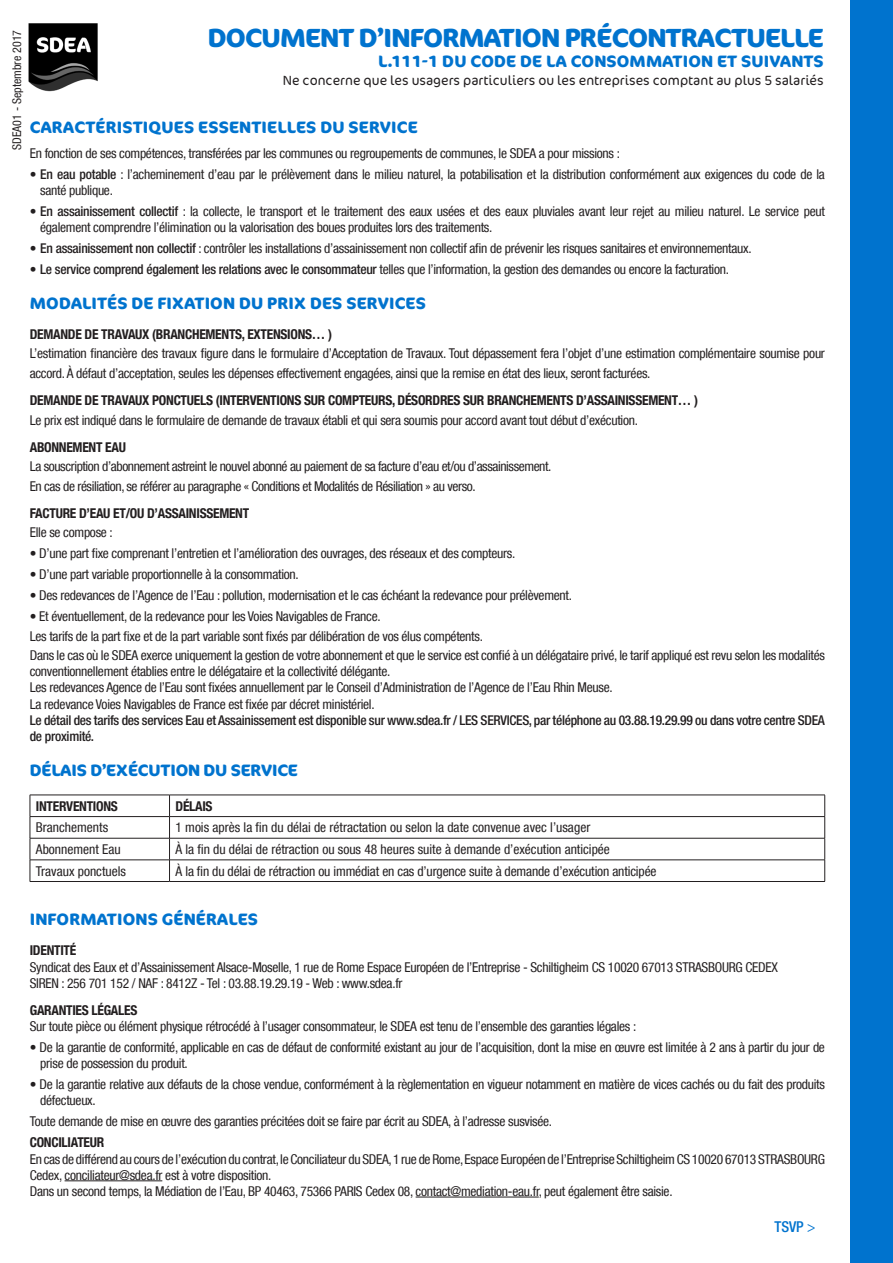
<style>
.page{position:relative;width:893px;height:1263px;background:#fff}
.page>*{position:absolute;margin:0;border:0;box-sizing:border-box;transform-origin:0 0}
.t1{font:700 26.25px "Cocon OT";letter-spacing:-.03em;color:#0073ce}
.t2{font:700 16.5px "Cocon OT";letter-spacing:.01em;color:#0073ce}
.t3{font:700 16.5px "Cocon OT";letter-spacing:-.01em;color:#0073ce}
.t4{font:500 condensed 15px "Helvetica Neue LT Com";color:#0073ce}
.t5{font:condensed 13.5px/16.2px "Helvetica Neue LT Com";letter-spacing:-.02em;color:#231f20}
.t6{font:700 condensed 13.5px "Helvetica Neue LT Com";letter-spacing:-.02em;color:#231f20}
.t7{font:condensed 13.5px "Helvetica Neue LT Com";color:#231f20}
.t8{font:500 condensed 13.5px/16.2px "Helvetica Neue LT Com";letter-spacing:-.02em;color:#231f20}
.t9{font:300 13.5px "Cocon OT";color:#231f20}
.t10{font:condensed 12px "Helvetica Neue LT Com";color:#231f20}
.s1{font-weight:500}
.s2{font-family:"Myriad Pro";font-weight:400;font-stretch:normal}
</style>
<div class="page">
<div style="left:850px;top:0;width:43px;height:1263px;background:#0073ce"></div>
<img style="left:28px;top:23px;width:70px;height:69px">
<hr style="left:65px;top:1180px;width:97px;height:1px;background:#231f20">
<hr style="left:416px;top:1197px;width:123px;height:1px;background:#231f20">
<hr style="left:30px;top:795px;width:140px;height:1px;background:#231f20">
<hr style="left:170px;top:795px;width:655px;height:1px;background:#231f20">
<hr style="left:30px;top:816px;width:140px;height:1px;background:#231f20">
<hr style="left:170px;top:816px;width:655px;height:1px;background:#231f20">
<hr style="left:30px;top:838px;width:140px;height:1px;background:#231f20">
<hr style="left:170px;top:838px;width:655px;height:1px;background:#231f20">
<hr style="left:30px;top:860px;width:140px;height:1px;background:#231f20">
<svg style="left:30px;top:795px;width:1px;height:86px"></svg>
<hr style="left:170px;top:860px;width:655px;height:1px;background:#231f20">
<svg style="left:169px;top:795px;width:1px;height:86px"></svg>
<svg style="left:824px;top:795px;width:1px;height:86px"></svg>
<hr style="left:30px;top:881px;width:140px;height:1px;background:#231f20">
<hr style="left:170px;top:881px;width:655px;height:1px;background:#231f20">
<p class="t1" style="left:208px;top:22px;width:618px">DOCUMENT D’INFORMATION PRÉCONTRACTUELLE</p>
<p class="t2" style="left:378px;top:51px;width:447px">L.111-1 DU CODE DE LA CONSOMMATION ET SUIVANTS</p>
<p class="t9" style="left:283px;top:72px;width:542px">Ne concerne que les usagers particuliers ou les entreprises comptant au plus 5 salariés</p>
<p class="t2" style="left:30px;top:117px;width:389px">CARACTÉRISTIQUES ESSENTIELLES DU SERVICE</p>
<p class="t5" style="left:30px;top:145px;width:592px">En fonction de ses compétences, transférées par les communes ou regroupements de communes, le SDEA a pour missions :</p>
<p class="t5" style="left:40px;top:166px;width:786px;text-indent:-11px">• <span class="s1">En eau potable</span> : l’acheminement d’eau par le prélèvement dans le milieu naturel, la potabilisation et la distribution conformément aux exigences du code de la santé publique.</p>
<p class="t5" style="left:40px;top:203px;width:786px;text-indent:-11px">• <span class="s1">En assainissement collectif</span> : la collecte, le transport et le traitement des eaux usées et des eaux pluviales avant leur rejet au milieu naturel. Le service peut également comprendre l’élimination ou la valorisation des boues produites lors des traitements.</p>
<p class="t5" style="left:30px;top:240px;width:723px">• <span class="s1">En assainissement non collectif</span> : contrôler les installations d’assainissement non collectif afin de prévenir les risques sanitaires et environnementaux.</p>
<p class="t5" style="left:30px;top:261px;width:701px">• <span class="s1">Le service comprend également les relations avec le consommateur</span> telles que l’information, la gestion des demandes ou encore la facturation.</p>
<p class="t2" style="left:30px;top:293px;width:398px">MODALITÉS DE FIXATION DU PRIX DES SERVICES</p>
<p class="t6" style="left:30px;top:326px;width:304px">DEMANDE DE TRAVAUX (BRANCHEMENTS, EXTENSIONS… )</p>
<p class="t5" style="left:30px;top:344px;width:797px;line-height:19.5px">L’estimation financière des travaux figure dans le formulaire d’Acceptation de Travaux. Tout dépassement fera l’objet d’une estimation complémentaire soumise pour accord. À défaut d’acceptation, seules les dépenses effectivement engagées, ainsi que la remise en état des lieux, seront facturées.</p>
<p class="t6" style="left:30px;top:392px;width:670px">DEMANDE DE TRAVAUX PONCTUELS (INTERVENTIONS SUR COMPTEURS, DÉSORDRES SUR BRANCHEMENTS D’ASSAINISSEMENT… )</p>
<p class="t5" style="left:30px;top:411px;width:610px">Le prix est indiqué dans le formulaire de demande de travaux établi et qui sera soumis pour accord avant tout début d’exécution.</p>
<p class="t6" style="left:30px;top:439px;width:98px">ABONNEMENT EAU</p>
<p class="t5" style="left:30px;top:458px;width:523px">La souscription d’abonnement astreint le nouvel abonné au paiement de sa facture d’eau et/ou d’assainissement.</p>
<p class="t5" style="left:30px;top:477px;width:447px">En cas de résiliation, se référer au paragraphe « Conditions et Modalités de Résiliation » au verso.</p>
<p class="t6" style="left:30px;top:505px;width:221px">FACTURE D’EAU ET/OU D’ASSAINISSEMENT</p>
<p class="t5" style="left:30px;top:524px;width:85px">Elle se compose :</p>
<p class="t5" style="left:30px;top:545px;width:487px">• D’une part fixe comprenant l’entretien et l’amélioration des ouvrages, des réseaux et des compteurs.</p>
<p class="t5" style="left:30px;top:566px;width:271px">• D’une part variable proportionnelle à la consommation.</p>
<p class="t5" style="left:30px;top:587px;width:544px">• Des redevances de l’Agence de l’Eau : pollution, modernisation et le cas échéant la redevance pour prélèvement.</p>
<p class="t5" style="left:30px;top:608px;width:352px">• Et éventuellement, de la redevance pour les Voies Navigables de France.</p>
<p class="t5" style="left:30px;top:627px;width:455px">Les tarifs de la part fixe et de la part variable sont fixés par délibération de vos élus compétents.</p>
<p class="t5" style="left:30px;top:647px;width:797px">Dans le cas où le SDEA exerce uniquement la gestion de votre abonnement et que le service est confié à un délégataire privé, le tarif appliqué est revu selon les modalités conventionnellement établies entre le délégataire et la collectivité délégante.</p>
<p class="t5" style="left:30px;top:679px;width:584px">Les redevances Agence de l’Eau sont fixées annuellement par le Conseil d’Administration de l’Agence de l’Eau Rhin Meuse.</p>
<p class="t5" style="left:30px;top:696px;width:346px">La redevance Voies Navigables de France est fixée par décret ministériel.</p>
<p class="t8" style="left:30px;top:712px;width:797px">Le détail des tarifs des services Eau et Assainissement est disponible sur www.sdea.fr / LES SERVICES, par téléphone au 03.88.19.29.99 ou dans votre centre SDEA de proximité.</p>
<p class="t3" style="left:30px;top:760px;width:270px">DÉLAIS D’EXÉCUTION DU SERVICE</p>
<p class="t6" style="left:36px;top:798px;width:83px">INTERVENTIONS</p>
<p class="t6" style="left:176px;top:798px;width:39px">DÉLAIS</p>
<p class="t7" style="left:36px;top:819px;width:74px">Branchements</p>
<p class="t7" style="left:176px;top:819px;width:416px">1 mois après la fin du délai de rétractation ou selon la date convenue avec l’usager</p>
<p class="t7" style="left:36px;top:841px;width:86px">Abonnement Eau</p>
<p class="t7" style="left:176px;top:841px;width:436px">À la fin du délai de rétraction ou sous 48 heures suite à demande d’exécution anticipée</p>
<p class="t7" style="left:36px;top:863px;width:92px">Travaux ponctuels</p>
<p class="t5" style="left:176px;top:862px;width:482px">À la fin du délai de rétraction ou immédiat en cas d’urgence suite à demande d’exécution anticipée</p>
<p class="t2" style="left:30px;top:910px;width:230px">INFORMATIONS GÉNÉRALES</p>
<p class="t6" style="left:30px;top:942px;width:48px">IDENTITÉ</p>
<p class="t5" style="left:30px;top:958px;width:750px">Syndicat des Eaux et d’Assainissement Alsace-Moselle, 1 rue de Rome Espace Européen de l’Entreprise - Schiltigheim CS 10020 67013 STRASBOURG CEDEX</p>
<p class="t5" style="left:30px;top:975px;width:374px">SIREN : 256 701 152 / NAF : 8412Z - Tel : 03.88.19.29.19 - Web : www.sdea.fr</p>
<p class="t6" style="left:30px;top:1002px;width:109px">GARANTIES LÉGALES</p>
<p class="t5" style="left:30px;top:1018px;width:608px">Sur toute pièce ou élément physique rétrocédé à l’usager consommateur, le SDEA est tenu de l’ensemble des garanties légales :</p>
<p class="t5" style="left:40px;top:1039px;width:786px;text-indent:-11px">• De la garantie de conformité, applicable en cas de défaut de conformité existant au jour de l’acquisition, dont la mise en œuvre est limitée à 2 ans à partir du jour de prise de possession du produit.</p>
<p class="t5" style="left:40px;top:1076px;width:786px;text-indent:-11px">• De la garantie relative aux défauts de la chose vendue, conformément à la règlementation en vigueur notamment en matière de vices cachés ou du fait des produits défectueux.</p>
<p class="t5" style="left:30px;top:1113px;width:524px">Toute demande de mise en œuvre des garanties précitées doit se faire par écrit au SDEA, à l’adresse susvisée.</p>
<p class="t6" style="left:30px;top:1134px;width:76px">CONCILIATEUR</p>
<p class="t5" style="left:30px;top:1150px;width:797px">En cas de différend au cours de l’exécution du contrat, le Conciliateur du SDEA, 1 rue de Rome, Espace Européen de l’Entreprise Schiltigheim CS 10020 67013 STRASBOURG</p>
<p class="t5" style="left:30px;top:1167px;width:243px">Cedex, conciliateur@sdea.fr est à votre disposition.</p>
<p class="t5" style="left:30px;top:1183px;width:644px">Dans un second temps, la Médiation de l’Eau, BP 40463, 75366 PARIS Cedex 08, contact@mediation-eau.fr, peut également être saisie.</p>
<p class="t10" style="left:10px;top:150px;width:122px;rotate:-90deg">SDEA01 - Septembre 2017</p>
<p class="t4" style="left:775px;top:1218px;width:43px">TSVP <span class="s2">&gt;</span></p>
</div>
